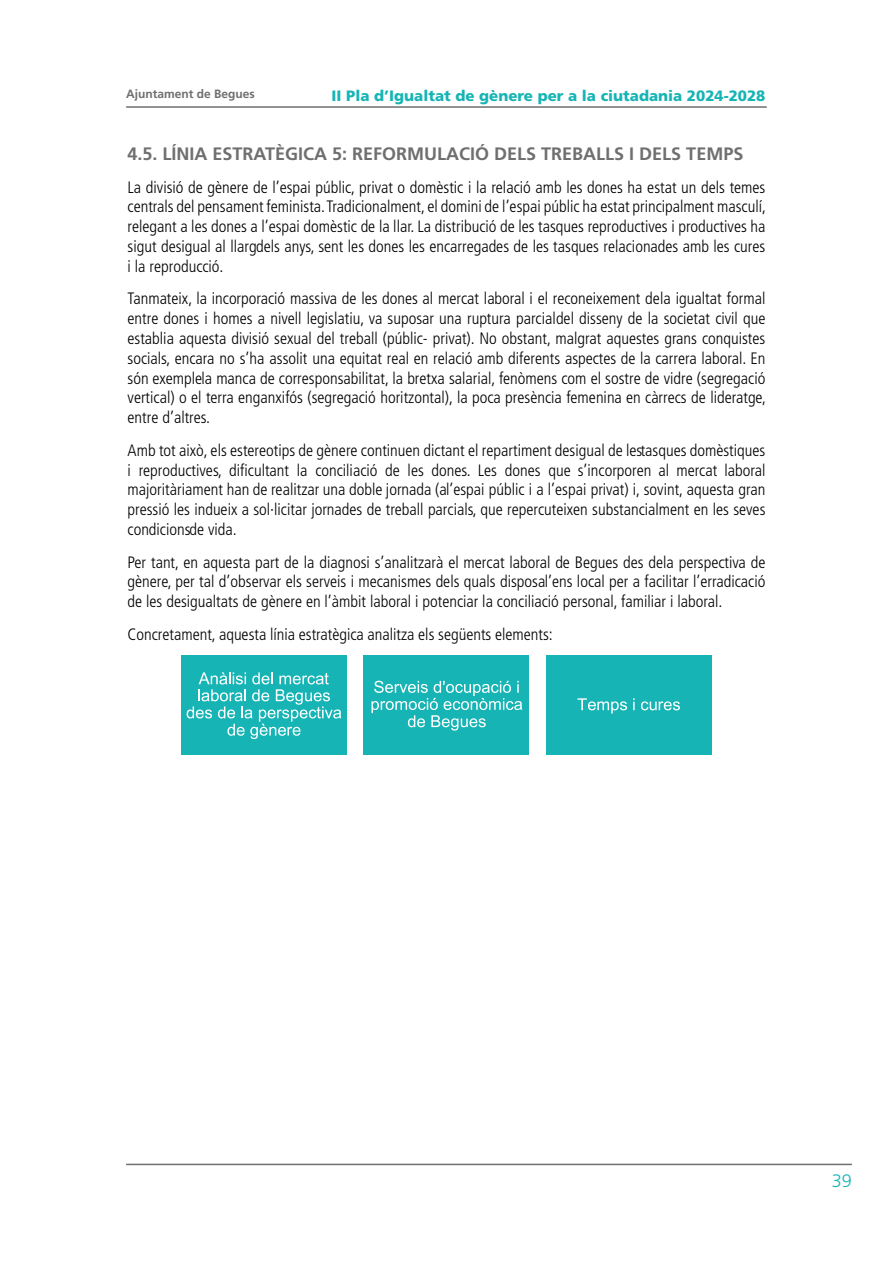
<style>
.page{position:relative;width:893px;height:1263px;background:#fff}
.page>*{position:absolute;margin:0;border:0;box-sizing:border-box;transform-origin:0 0}
.t1{font:700 18px "Frutiger";color:#706f6f}
.t2{font:300 18px "Frutiger";color:#16b4b5}
.t3{font:300 condensed 16.5px/19.8px "Frutiger";color:#000;text-align:justify}
.t4{font:900 15px "Frutiger";color:#16b4b5}
.t5{font:700 12px "Frutiger";color:#706f6f}
</style>
<div class="page">
<hr style="left:126px;top:106px;width:641px;height:2px;background:#706f6f">
<hr style="left:126px;top:1164px;width:726px;height:1px;background:#706f6f">
<div style="left:181px;top:655px;width:166px;height:100px;background:#16b4b5"></div>
<svg style="left:187px;top:672px;width:154px;height:67px"></svg>
<div style="left:363px;top:655px;width:166px;height:100px;background:#16b4b5"></div>
<svg style="left:371px;top:681px;width:151px;height:50px"></svg>
<div style="left:546px;top:655px;width:166px;height:100px;background:#16b4b5"></div>
<svg style="left:577px;top:698px;width:50px;height:15px"></svg>
<svg style="left:633px;top:698px;width:2px;height:12px"></svg>
<svg style="left:641px;top:701px;width:39px;height:9px"></svg>
<p class="t5" style="left:126px;top:87px;width:130px">Ajuntament de Begues</p>
<p class="t4" style="left:332px;top:87px;width:435px">II Pla d’Igualtat de gènere per a la ciutadania 2024-2028</p>
<p class="t1" style="left:128px;top:143px;width:617px">4.5. LÍNIA ESTRATÈGICA 5: REFORMULACIÓ DELS TREBALLS I DELS TEMPS</p>
<p class="t3" style="left:128px;top:177px;width:640px">La divisió de gènere de l’espai públic, privat o domèstic i la relació amb les dones ha estat un dels temes centrals del pensament feminista. Tradicionalment, el domini de l’espai públic ha estat principalment masculí, relegant a les dones a l’espai domèstic de la llar. La distribució de les tasques reproductives i productives ha sigut desigual al llarg dels anys, sent les dones les encarregades de les tasques relacionades amb les cures i la reproducció.</p>
<p class="t3" style="left:128px;top:289px;width:640px">Tanmateix, la incorporació massiva de les dones al mercat laboral i el reconeixement de la igualtat formal entre dones i homes a nivell legislatiu, va suposar una ruptura parcial del disseny de la societat civil que establia aquesta divisió sexual del treball (públic- privat). No obstant, malgrat aquestes grans conquistes socials, encara no s’ha assolit una equitat real en relació amb diferents aspectes de la carrera laboral. En són exemple la manca de corresponsabilitat, la bretxa salarial, fenòmens com el sostre de vidre (segregació vertical) o el terra enganxifós (segregació horitzontal), la poca presència femenina en càrrecs de lideratge, entre d’altres.</p>
<p class="t3" style="left:128px;top:440px;width:639px">Amb tot això, els estereotips de gènere continuen dictant el repartiment desigual de les tasques domèstiques i reproductives, dificultant la conciliació de les dones. Les dones que s’incorporen al mercat laboral majoritàriament han de realitzar una doble jornada (a l’espai públic i a l’espai privat) i, sovint, aquesta gran pressió les indueix a sol·licitar jornades de treball parcials, que repercuteixen substancialment en les seves condicions de vida.</p>
<p class="t3" style="left:128px;top:552px;width:639px">Per tant, en aquesta part de la diagnosi s’analitzarà el mercat laboral de Begues des de la perspectiva de gènere, per tal d’observar els serveis i mecanismes dels quals disposa l’ens local per a facilitar l’erradicació de les desigualtats de gènere en l’àmbit laboral i potenciar la conciliació personal, familiar i laboral.</p>
<p class="t3" style="left:128px;top:624px;width:427px">Concretament, aquesta línia estratègica analitza els següents elements:</p>
<p class="t2" style="left:832px;top:1171px;width:22px">39</p>
</div>
